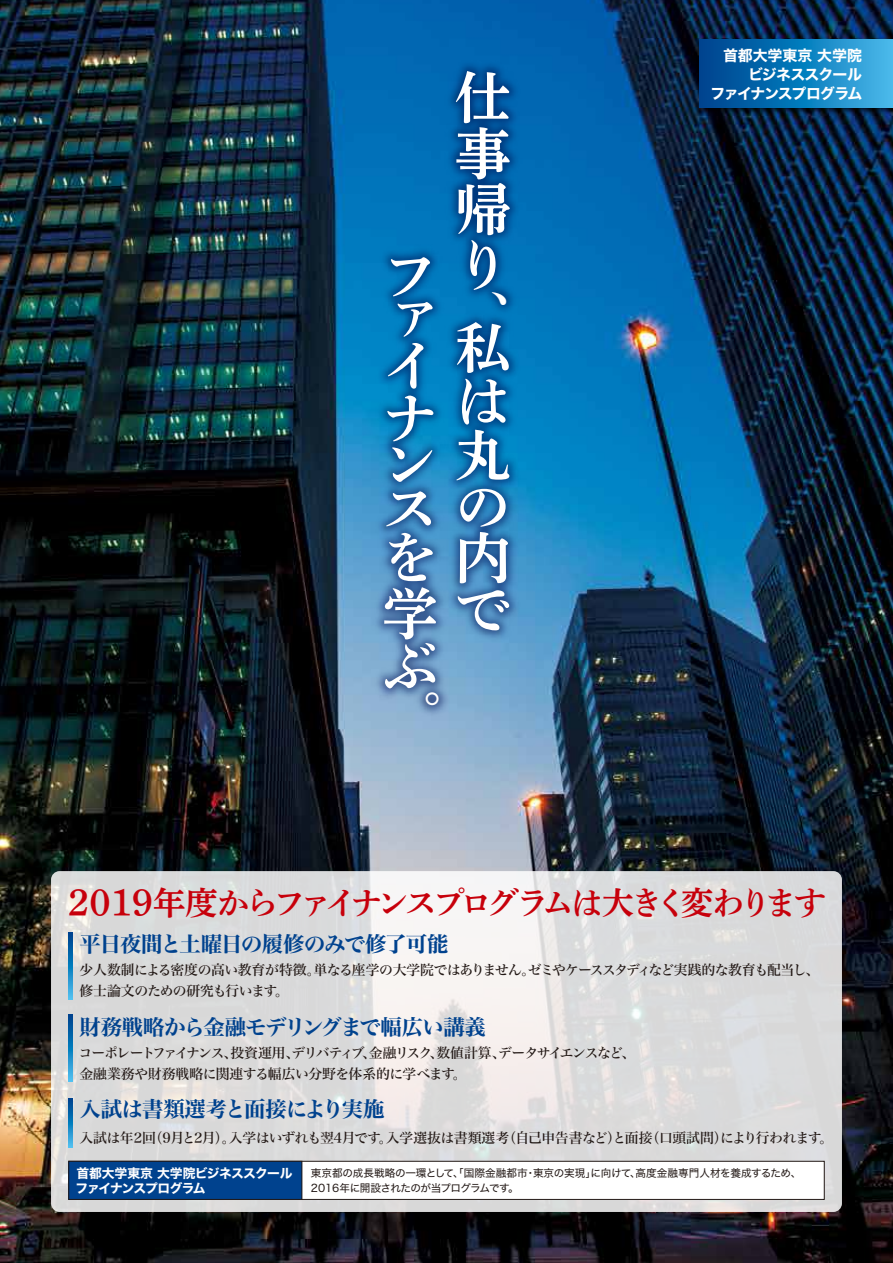
<style>
.page{position:relative;width:893px;height:1263px;background:#fff}
.page>*{position:absolute;margin:0;border:0;box-sizing:border-box;transform-origin:0 0}
.t1{font:55.95px/55.9px "Shuei Yobu Min Std B";color:#fff;text-align:justify}
.t2{font:44.7px "Shuei Yobu Min Std B";color:#fff}
.t3{font:32.25px "Shuei Yobu Min Std B";letter-spacing:-.15em;color:#c7000b}
.t4{font:21.3px "Hira Min Std N W7";letter-spacing:-.03em;color:#00428e}
.t5{font:14.85px/19.2px "Hira Kaku Std N W7";letter-spacing:-.05em;color:#fff;text-align:right}
.t6{font:13.8px/21.3px "Hira Min Std N W5";letter-spacing:-.04em;color:#221815}
.t7{font:12.75px/14.9px "Hira Kaku Std N W7";letter-spacing:-.05em;color:#fff}
.t8{font:10.65px/14.9px "Hira Kaku Std N W4";letter-spacing:-.03em;color:#221815}
.s1{font-size:37.65px}
</style>
<div class="page">
<img style="left:0;top:0;width:893px;height:1263px">
<svg style="left:51px;top:871px;width:791px;height:341px;background:#dfdede"></svg>
<div style="left:69px;top:1161px;width:755px;height:38px;background:#fff"></div>
<div style="left:68px;top:1161px;width:756px;height:39px;border:1px solid #221815"></div>
<div style="left:69px;top:1161px;width:233px;height:38px;background:#00428e"></div>
<div style="left:68px;top:1161px;width:234px;height:39px;border:1px solid #221815"></div>
<img style="left:324px;top:8px;width:253px;height:760px">
<img style="left:695px;top:35px;width:198px;height:81px">
<svg style="left:699px;top:40px;width:194px;height:68px;background:#137bbb"></svg>
<svg style="left:69px;top:933px;width:4px;height:66px"></svg>
<svg style="left:69px;top:1015px;width:4px;height:67px"></svg>
<svg style="left:69px;top:1098px;width:4px;height:49px"></svg>
<h1 class="t1" style="left:455px;top:67px;width:56px">仕事帰り</h1>
<h2 class="t2" style="left:464px;top:280px;width:44px">、</h2>
<h1 class="t1" style="left:455px;top:318px;width:56px;line-height:54.3px">私は丸</h1>
<h1 class="t1" style="left:382px;top:478px;width:128px;line-height:51.8px;text-align:right">の<br>を内で</h1>
<h1 class="t1" style="left:382px;top:250px;width:52px;line-height:45.5px">ファイ</h1>
<h1 class="t1" style="left:382px;top:393px;width:53px;line-height:45.2px">ナンス</h1>
<h1 class="t1" style="left:382px;top:585px;width:55px;line-height:53.1px">学ぶ</h1>
<h2 class="t2" style="left:397px;top:681px;width:43px">。</h2>
<p class="t5" style="left:710px;top:46px;width:153px">首都大学東京 大学院ビジネススクール<br>ファイナンスプログラム</p>
<h3 class="t3" style="left:68px;top:880px;width:760px"><span class="s1">2019</span>年度からファイナンスプログラムは大きく変わります</h3>
<h3 class="t4" style="left:79px;top:928px;width:371px">平日夜間と土曜日の履修のみで修了可能</h3>
<p class="t6" style="left:79px;top:959px;width:741px">少人数制による密度の高い教育が特徴。単なる座学の大学院ではありません。ゼミやケーススタディなど実践的な教育も配当し、修士論文のための研究も行います。</p>
<h3 class="t4" style="left:79px;top:1011px;width:408px">財務戦略から金融モデリングまで幅広い講義</h3>
<p class="t6" style="left:79px;top:1042px;width:558px">コーポレートファイナンス、投資運用、デリバティブ、金融リスク、数値計算、データサイエンスなど、金融業務や財務戦略に関連する幅広い分野を体系的に学べます。</p>
<h3 class="t4" style="left:79px;top:1094px;width:306px">入試は書類選考と面接により実施</h3>
<p class="t6" style="left:79px;top:1127px;width:755px">入試は年2回（9月と2月）。入学はいずれも翌4月です。入学選抜は書類選考（自己申告書など）と面接（口頭試問）により行われます。</p>
<p class="t7" style="left:76px;top:1167px;width:218px">首都大学東京 大学院ビジネススクールファイナンスプログラム</p>
<p class="t8" style="left:311px;top:1166px;width:492px">東京都の成長戦略の一環として、「国際金融都市・東京の実現」に向けて、高度金融専門人材を養成するため、<br>2016年に開設されたのが当プログラムです。</p>
</div>
